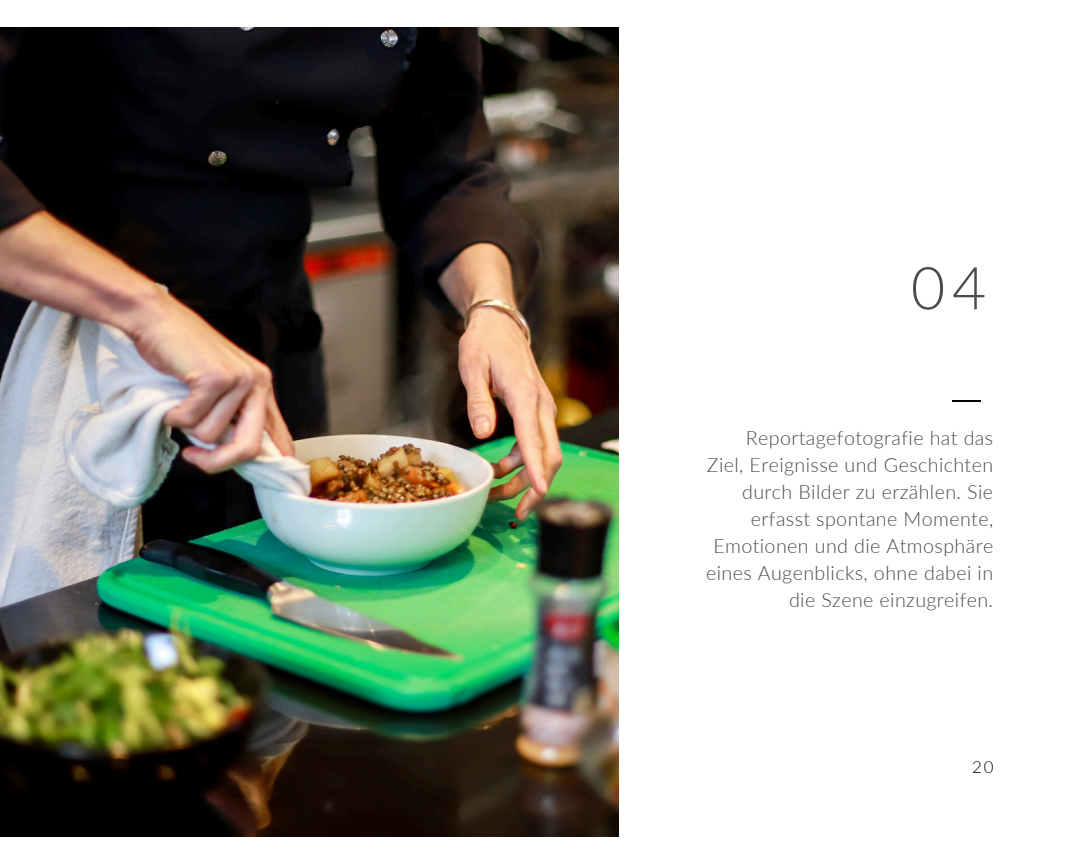
<style>
.page{position:relative;width:1080px;height:864px;background:#fff}
.page>*{position:absolute;margin:0;border:0;box-sizing:border-box;transform-origin:0 0}
.t1{font:300 59.1px "Lato";color:#4b4b4b}
.t2{font:300 19.65px/27px "Lato";letter-spacing:.02em;color:#4b4b4b;text-align:right}
.t3{font:300 16.8px "Lato";color:#000}
</style>
<div class="page">
<img style="left:0;top:27px;width:619px;height:810px">
<hr style="left:952px;top:400px;width:28px;height:2px;background:#000">
<h1 class="t1" style="left:911px;top:251px;width:77px">04</h1>
<p class="t2" style="left:706px;top:424px;width:289px">Reportagefotografie hat das<br>Ziel, Ereignisse und Geschichten durch Bilder zu erzählen. Sie erfasst spontane Momente,<br>Emotionen und die Atmosphäre eines Augenblicks, ohne dabei in die Szene einzugreifen.</p>
<p class="t3" style="left:972px;top:756px;width:23px">20</p>
</div>
